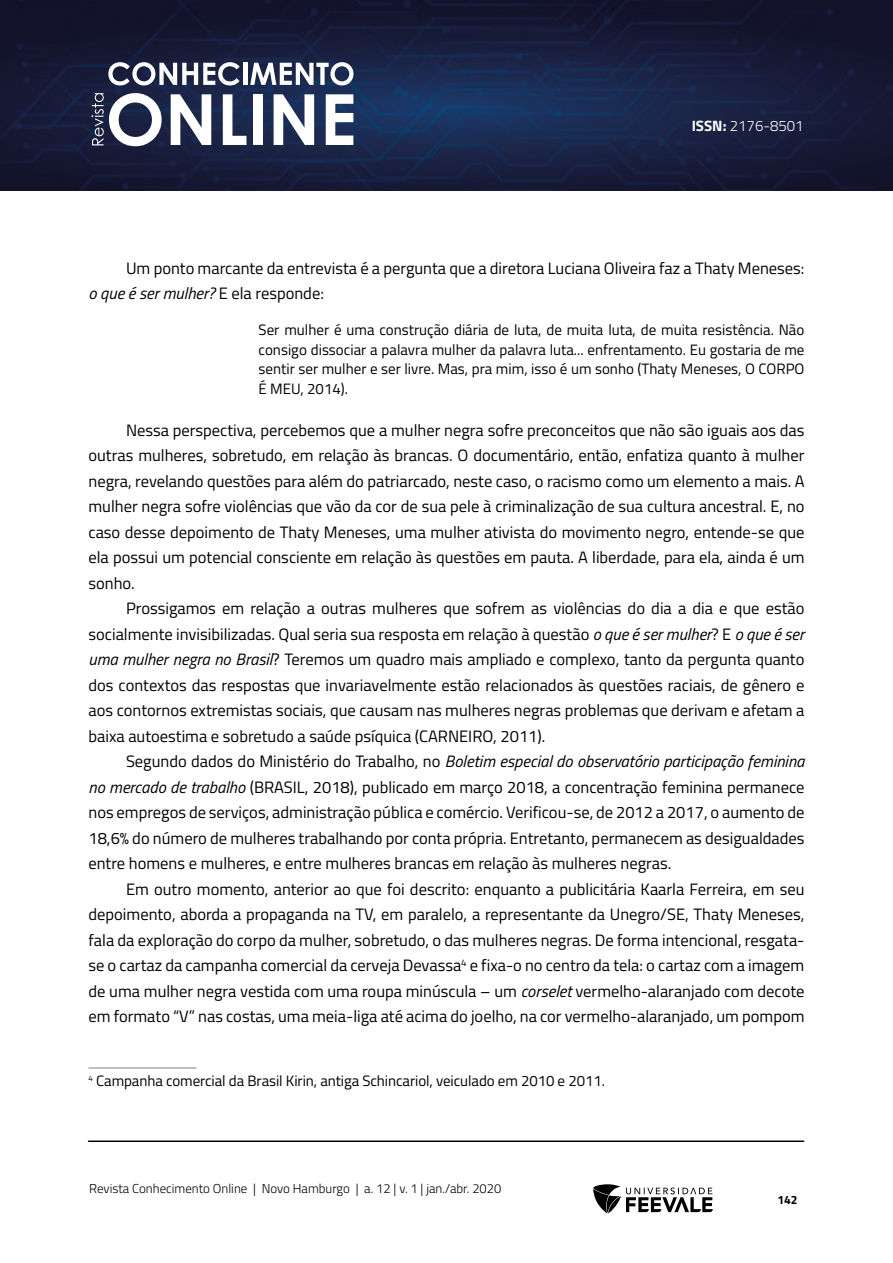
<style>
.page{position:relative;width:893px;height:1263px;background:#fff}
.page>*{position:absolute;margin:0;border:0;box-sizing:border-box;transform-origin:0 0}
.Corpo{font:16.5px/25.5px "Titillium Web";color:#000;text-align:justify}
.Citação{font:15px/19.5px "Titillium Web";color:#000;text-align:justify}
.Rodapé{font:15px "Titillium Web";letter-spacing:-.005em;color:#000}
.t1{font:300 15px "Titillium Web";color:#fff}
.t2{font:300 12.9px "Titillium Web";color:#000}
.t3{font:700 12px "Titillium Web";color:#000}
.s1{font-weight:700}
.s2{font-style:italic}
</style>
<div class="page">
<img style="left:0;top:0;width:893px;height:191px">
<svg style="left:593px;top:1184px;width:120px;height:29px"></svg>
<hr style="left:88px;top:1140px;width:716px;height:2px;background:#000">
<svg style="left:108px;top:62px;width:132px;height:23px"></svg>
<hr style="left:243px;top:63px;width:4px;height:22px;background:#fff">
<svg style="left:250px;top:62px;width:103px;height:23px"></svg>
<svg style="left:91px;top:93px;width:71px;height:53px"></svg>
<svg style="left:171px;top:94px;width:40px;height:51px"></svg>
<svg style="left:223px;top:94px;width:23px;height:51px"></svg>
<div style="left:253px;top:94px;width:10px;height:51px;background:#fff"></div>
<svg style="left:274px;top:94px;width:40px;height:51px"></svg>
<svg style="left:326px;top:94px;width:27px;height:51px"></svg>
<hr style="left:88px;top:1067px;width:108px;height:1px;background:#808285">
<p class="t1" style="left:692px;top:115px;width:114px"><span class="s1">ISSN:</span> 2176-8501</p>
<p class="Corpo" style="left:88px;top:254px;width:717px;text-indent:38px">Um ponto marcante da entrevista é a pergunta que a diretora Luciana Oliveira faz a Thaty Meneses: <span class="s2">o que é ser mulher?</span> E ela responde:</p>
<p class="Citação" style="left:259px;top:319px;width:547px">Ser mulher é uma construção diária de luta, de muita luta, de muita resistência. Não consigo dissociar a palavra mulher da palavra luta... enfrentamento. Eu gostaria de me sentir ser mulher e ser livre. Mas, pra mim, isso é um sonho (Thaty Meneses, O CORPO É MEU, 2014).</p>
<p class="Corpo" style="left:88px;top:416px;width:718px;text-indent:38px">Nessa perspectiva, percebemos que a mulher negra sofre preconceitos que não são iguais aos das outras mulheres, sobretudo, em relação às brancas. O documentário, então, enfatiza quanto à mulher negra, revelando questões para além do patriarcado, neste caso, o racismo como um elemento a mais. A mulher negra sofre violências que vão da cor de sua pele à criminalização de sua cultura ancestral. E, no caso desse depoimento de Thaty Meneses, uma mulher ativista do movimento negro, entende-se que ela possui um potencial consciente em relação às questões em pauta. A liberdade, para ela, ainda é um sonho.</p>
<p class="Corpo" style="left:88px;top:595px;width:718px;text-indent:38px">Prossigamos em relação a outras mulheres que sofrem as violências do dia a dia e que estão socialmente invisibilizadas. Qual seria sua resposta em relação à questão <span class="s2">o que é ser mulher</span>? E <span class="s2">o que é ser uma mulher negra no Brasil</span>? Teremos um quadro mais ampliado e complexo, tanto da pergunta quanto dos contextos das respostas que invariavelmente estão relacionados às questões raciais, de gênero e aos contornos extremistas sociais, que causam nas mulheres negras problemas que derivam e afetam a baixa autoestima e sobretudo a saúde psíquica (CARNEIRO, 2011).</p>
<p class="Corpo" style="left:88px;top:748px;width:717px;text-indent:38px">Segundo dados do Ministério do Trabalho, no <span class="s2">Boletim especial do observatório participação feminina no mercado de trabalho</span> (BRASIL, 2018), publicado em março 2018, a concentração feminina permanece nos empregos de serviços, administração pública e comércio. Verificou-se, de 2012 a 2017, o aumento de 18,6% do número de mulheres trabalhando por conta própria. Entretanto, permanecem as desigualdades entre homens e mulheres, e entre mulheres brancas em relação às mulheres negras.</p>
<p class="Corpo" style="left:88px;top:875px;width:718px;text-indent:38px">Em outro momento, anterior ao que foi descrito: enquanto a publicitária Kaarla Ferreira, em seu depoimento, aborda a propaganda na TV, em paralelo, a representante da Unegro/SE, Thaty Meneses, fala da exploração do corpo da mulher, sobretudo, o das mulheres negras. De forma intencional, resgata&shy;se o cartaz da campanha comercial da cerveja Devassa<sup>4</sup> e fixa-o no centro da tela: o cartaz com a imagem de uma mulher negra vestida com uma roupa minúscula – um <span class="s2">corselet</span> vermelho-alaranjado com decote em formato “V” nas costas, uma meia-liga até acima do joelho, na cor vermelho-alaranjado, um pompom</p>
<p class="Rodapé" style="left:88px;top:1070px;width:518px"><sup>4</sup> Campanha comercial da Brasil Kirin, antiga Schincariol, veiculado em 2010 e 2011.</p>
<p class="t2" style="left:89px;top:1179px;width:414px">Revista Conhecimento Online | Novo Hamburgo | a. 12 | v. 1 | jan./abr. 2020</p>
<p class="t3" style="left:777px;top:1190px;width:22px">142</p>
</div>
